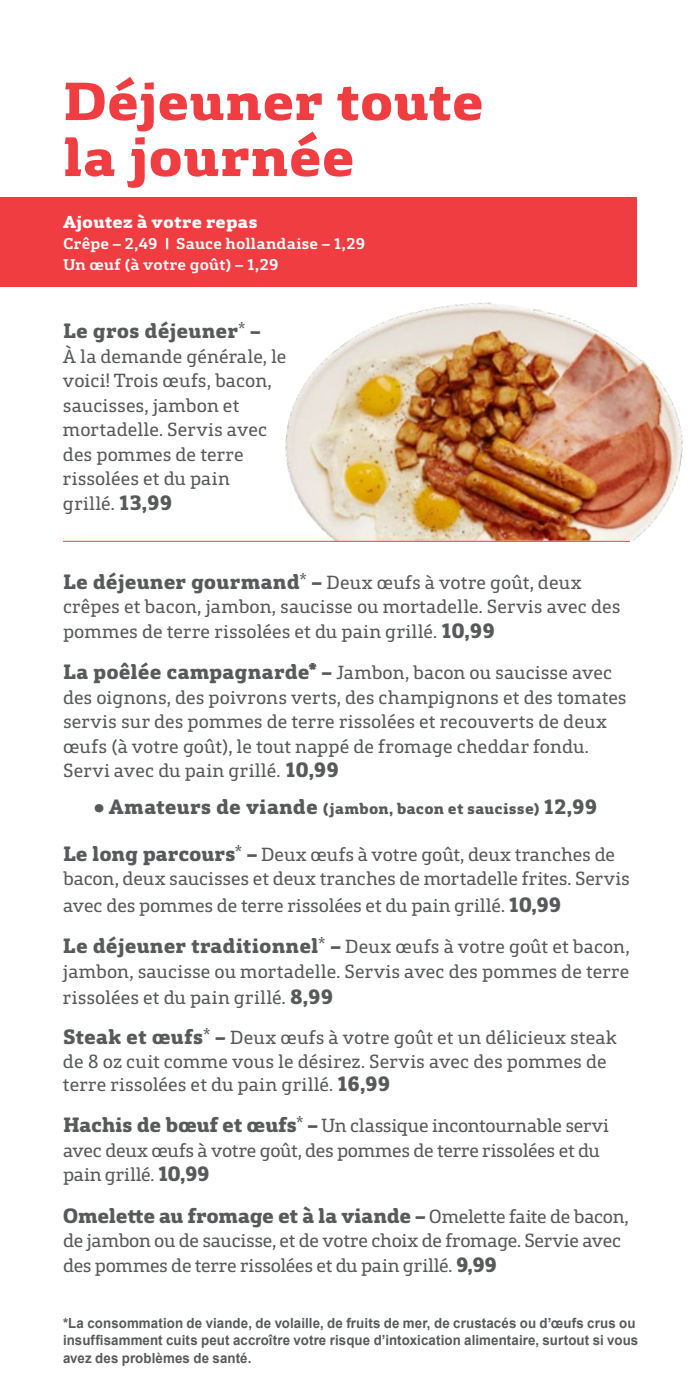
<style>
.page{position:relative;width:693px;height:1386px;background:#fff}
.page>*{position:absolute;margin:0;border:0;box-sizing:border-box;transform-origin:0 0}
.t1{font:800 56px "FS Silas Slab";color:#ef3d42;scale:1.05 1}
.t2{font:800 54.25px "FS Silas Slab";letter-spacing:-.005em;color:#ef3d42;scale:1.05 1}
.t3{font:800 21px "FS Silas Slab";letter-spacing:-.01em;color:#58595b}
.t4{font:19.25px/24.5px "FS Silas Slab";color:#58595b}
.t5{font:800 17.5px "FS Silas Slab";letter-spacing:.01em;color:#fff;scale:1.05 1}
.t6{font:700 15.75px/21px "FS Silas Slab";letter-spacing:.01em;color:#fff;scale:1.05 1}
.t7{font:800 15.75px "FS Silas Slab";letter-spacing:.01em;color:#58595b}
.t8{font:700 14px/17.5px "Arial";letter-spacing:.01em;color:#58595b;scale:.95 1}
.s1{font-size:54.25px}
.s2{font-weight:300}
.s3{font-weight:800;font-size:21px}
.s4{font-weight:300;font-size:21px}
.s5{font-size:21px}
.s6{font-weight:400;font-size:19.25px}
</style>
<div class="page">
<img style="left:240px;top:302px;width:443px;height:239px">
<hr style="left:63px;top:541px;width:567px;height:1px;background:#ef3d42">
<div style="left:0;top:198px;width:637px;height:89px;background:#ef3d42"></div>
<h2 class="t2" style="left:63px;top:52px;width:402px">Déjeuner toute</h2>
<h1 class="t1" style="left:63px;top:106px;width:279px"><span class="s1">la</span> journée</h1>
<p class="t5" style="left:63px;top:206px;width:187px">Ajoutez à votre repas</p>
<p class="t6" style="left:63px;top:232px;width:290px">Crêpe – 2,49 | Sauce hollandaise – 1,29<br>Un œuf (à votre goût) – 1,29</p>
<p class="t3" style="left:63px;top:312px;width:199px">Le gros déjeuner<span class="s2">*</span> –</p>
<p class="t4" style="left:63px;top:342px;width:225px">À la demande générale, le voici! Trois œufs, bacon, saucisses, jambon et mortadelle. Servis avec des pommes de terre rissolées et du pain<br>grillé. <span class="s3">13,99</span></p>
<p class="t4" style="left:63px;top:568px;width:559px"><span class="s3">Le déjeuner gourmand</span><span class="s4">*</span> <span class="s3">–</span> Deux œufs à votre goût, deux crêpes et bacon, jambon, saucisse ou mortadelle. Servis avec des pommes de terre rissolées et du pain grillé. <span class="s3">10,99</span></p>
<p class="t4" style="left:63px;top:659px;width:565px"><span class="s3">La poêlée campagnarde* –</span> Jambon, bacon ou saucisse avec des oignons, des poivrons verts, des champignons et des tomates servis sur des pommes de terre rissolées et recouverts de deux œufs (à votre goût), le tout nappé de fromage cheddar fondu.<br>Servi avec du pain grillé. <span class="s3">10,99</span></p>
<p class="t7" style="left:95px;top:794px;width:504px"><span class="s5">• Amateurs de viande</span> (jambon, bacon et saucisse) <span class="s5">12,99</span></p>
<p class="t4" style="left:63px;top:840px;width:568px"><span class="s3">Le long parcours</span><span class="s4">*</span> <span class="s3">–</span> Deux œufs à votre goût, deux tranches de bacon, deux saucisses et deux tranches de mortadelle frites. Servis</p>
<p class="t4" style="left:63px;top:882px;width:568px;line-height:41.5px">avec des pommes de terre rissolées et du pain grillé. <span class="s3">10,99<br>Le déjeuner traditionnel</span><span class="s4">*</span> <span class="s3">–</span> Deux œufs à votre goût et bacon,</p>
<p class="t4" style="left:63px;top:956px;width:568px;line-height:26.2px">jambon, saucisse ou mortadelle. Servis avec des pommes de terre rissolées et du pain grillé. <span class="s3">8,99</span></p>
<p class="t4" style="left:63px;top:1024px;width:556px;line-height:23.3px"><span class="s3">Steak et œufs</span><span class="s4">*</span> <span class="s3">–</span> Deux œufs à votre goût et un délicieux steak de 8 oz cuit comme vous le désirez. Servis avec des pommes de terre rissolées et du pain grillé. <span class="s3">16,99</span></p>
<p class="t4" style="left:63px;top:1112px;width:548px"><span class="s3">Hachis de bœuf et œufs</span><span class="s4">*</span> <span class="s3">–</span> Un classique incontournable servi avec deux œufs à votre goût, des pommes de terre rissolées et du pain grillé. <span class="s3">10,99</span></p>
<p class="t3" style="left:63px;top:1196px;width:567px">Omelette au fromage et à la viande – <span class="s6">Omelette faite de bacon,</span></p>
<p class="t4" style="left:63px;top:1227px;width:560px">de jambon ou de saucisse, et de votre choix de fromage. Servie avec des pommes de terre rissolées et du pain grillé. <span class="s3">9,99</span></p>
<p class="t8" style="left:63px;top:1315px;width:607px">*La consommation de viande, de volaille, de fruits de mer, de crustacés ou d’œufs crus ou insuffisamment cuits peut accroître votre risque d’intoxication alimentaire, surtout si vous avez des problèmes de santé.</p>
</div>
